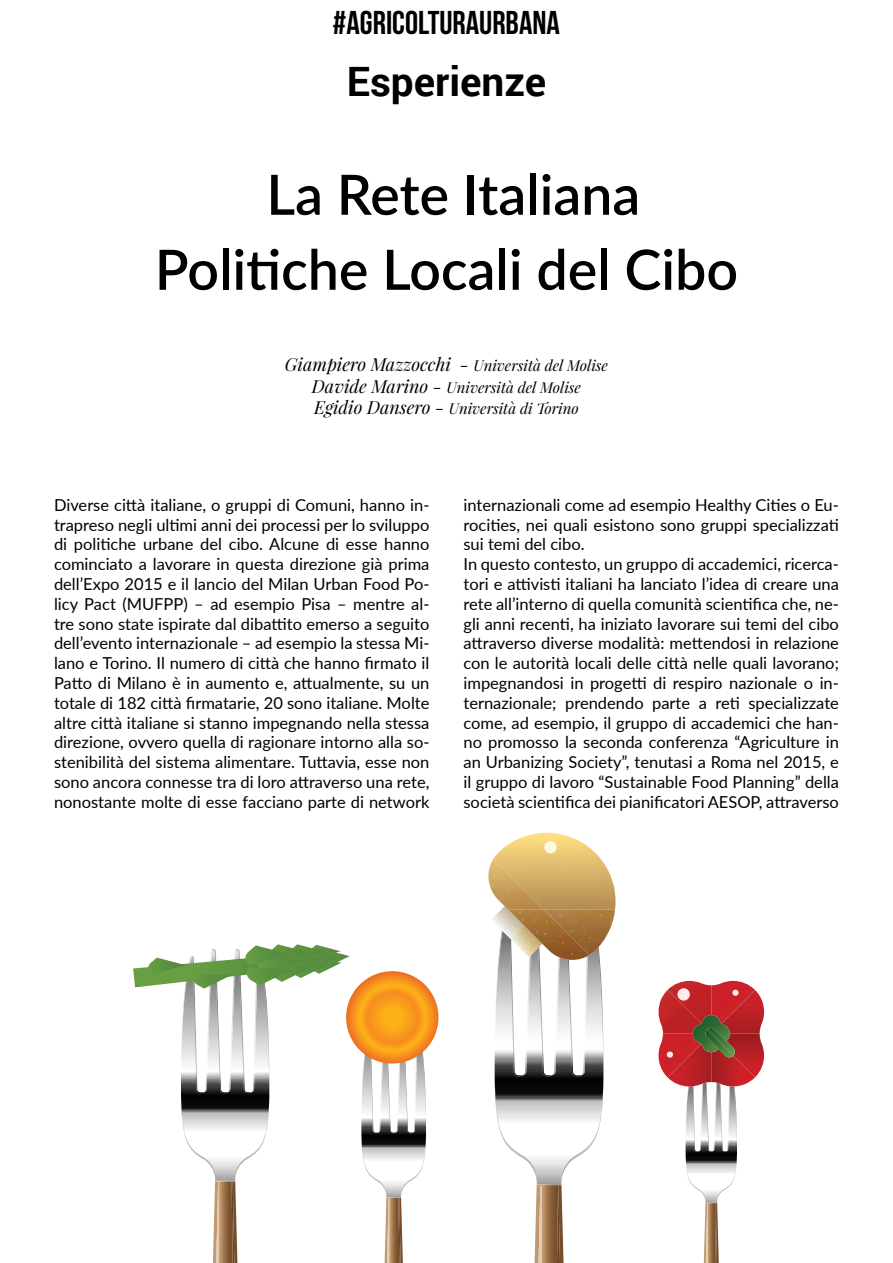
<style>
.page{position:relative;width:893px;height:1263px;background:#fff}
.page>*{position:absolute;margin:0;border:0;box-sizing:border-box;transform-origin:0 0}
.t1{font:600 55.5px/75px "Lato";color:#000;text-align:center}
.t2{font:700 40.5px "Roboto";color:#000}
.t3{font:33px "Bebas Neue";color:#000}
.t4{font:italic 18px "Playfair Display";color:#000}
.t5{font:16.5px/19.8px "Lato";color:#000;text-align:justify}
.t6{font:italic 15px/21.6px "Playfair Display";color:#000}
.s1{font-size:15px}
.s2{font-size:18px}
</style>
<div class="page">
<svg style="left:658px;top:981px;width:106px;height:282px"></svg>
<img style="left:705px;top:1029px;width:28px;height:28px">
<svg style="left:361px;top:1047px;width:66px;height:216px"></svg>
<svg style="left:346px;top:971px;width:92px;height:92px;background:#f7971d"></svg>
<svg style="left:488px;top:833px;width:128px;height:430px"></svg>
<svg style="left:133px;top:944px;width:217px;height:319px"></svg>
<h3 class="t3" style="left:333px;top:5px;width:229px">#AGRICOLTURAURBANA</h3>
<h2 class="t2" style="left:347px;top:53px;width:201px">Esperienze</h2>
<h1 class="t1" style="left:155px;top:155px;width:585px">La Rete Italiana<br>Politiche Locali del Cibo</h1>
<p class="t4" style="left:285px;top:352px;width:325px">Giampiero Mazzocchi - <span class="s1">Università del Molise</span></p>
<p class="t6" style="left:312px;top:376px;width:271px"><span class="s2">Davide Marino -</span> Università del Molise<br><span class="s2">Egidio Dansero -</span> Università di Torino</p>
<p class="t5" style="left:54px;top:494px;width:377px">Diverse città italiane, o gruppi di Comuni, hanno in&shy;trapreso negli ultimi anni dei processi per lo sviluppo di politiche urbane del cibo. Alcune di esse hanno cominciato a lavorare in questa direzione già prima dell’Expo 2015 e il lancio del Milan Urban Food Po&shy;licy Pact (MUFPP) – ad esempio Pisa – mentre al&shy;tre sono state ispirate dal dibattito emerso a seguito dell’evento internazionale – ad esempio la stessa Mi&shy;lano e Torino. Il numero di città che hanno firmato il Patto di Milano è in aumento e, attualmente, su un totale di 182 città firmatarie, 20 sono italiane. Molte altre città italiane si stanno impegnando nella stessa direzione, ovvero quella di ragionare intorno alla so&shy;stenibilità del sistema alimentare. Tuttavia, esse non sono ancora connesse tra di loro attraverso una rete, nonostante molte di esse facciano parte di network</p>
<p class="t5" style="left:463px;top:494px;width:377px;text-align:left">internazionali come ad esempio Healthy Cities o Eu&shy;rocities, nei quali esistono sono gruppi specializzati sui temi del cibo.<br>In questo contesto, un gruppo di accademici, ricerca&shy;tori e attivisti italiani ha lanciato l’idea di creare una rete all’interno di quella comunità scientifica che, ne&shy;gli anni recenti, ha iniziato lavorare sui temi del cibo attraverso diverse modalità: mettendosi in relazione con le autorità locali delle città nelle quali lavorano; impegnandosi in progetti di respiro nazionale o in&shy;ternazionale; prendendo parte a reti specializzate come, ad esempio, il gruppo di accademici che han&shy;no promosso la seconda conferenza “Agriculture in an Urbanizing Society”, tenutasi a Roma nel 2015, e il gruppo di lavoro “Sustainable Food Planning” della società scientifica dei pianificatori AESOP, attraverso</p>
</div>
